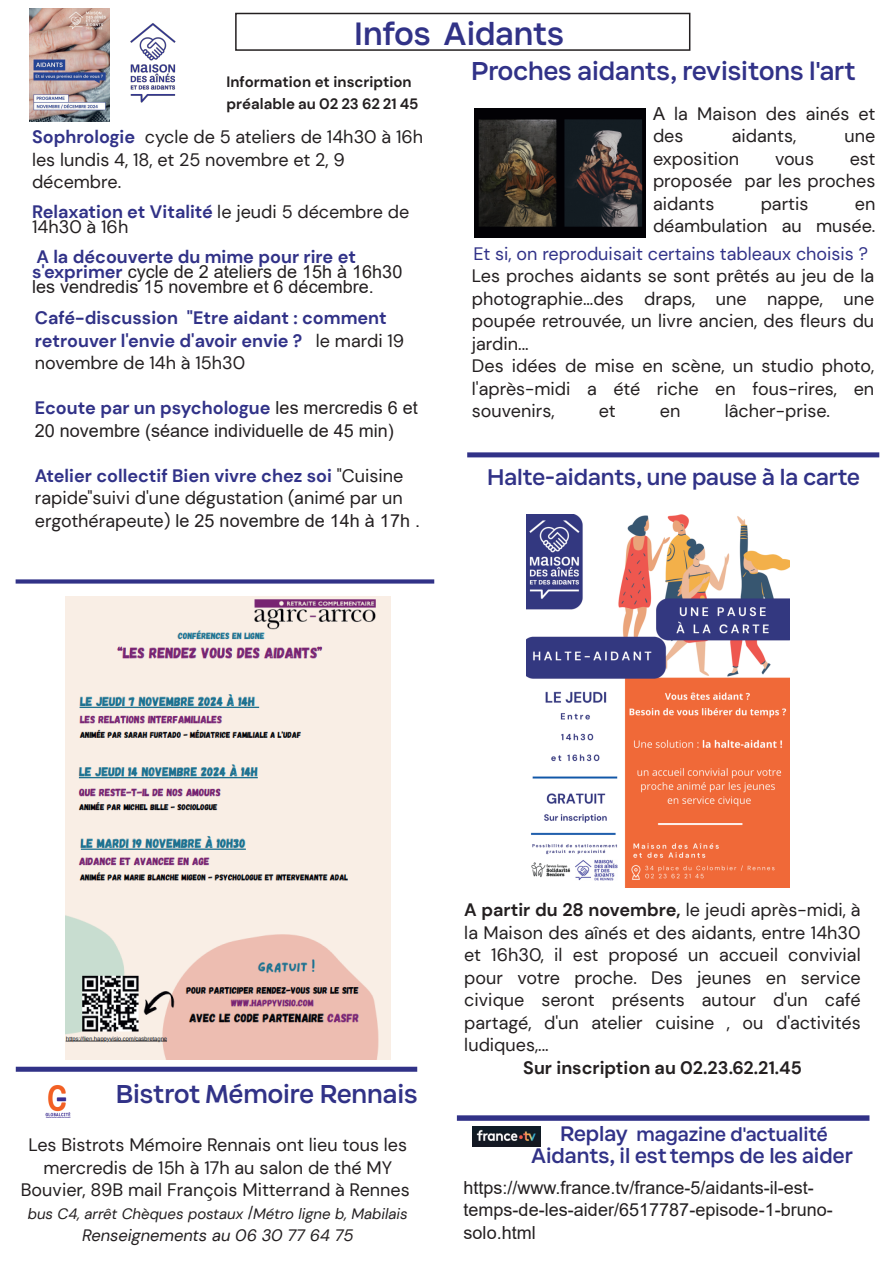
<style>
.page{position:relative;width:893px;height:1263px;background:#fff}
.page>*{position:absolute;margin:0;border:0;box-sizing:border-box;transform-origin:0 0}
.t1{font:500 30px "Condate";color:#313287}
.t2{font:500 24px "Condate";color:#313288}
.t3{font:500 24px "Condate";color:#313287}
.t4{font:500 21px "Condate";color:#313287}
.t5{font:500 19.5px "Condate";color:#313287}
.t6{font:18px/22.5px "DM Sans";color:#231f20}
.t7{font:18px/22.5px "Arial";color:#231f20}
.t8{font:700 18px/22.5px "DM Sans";color:#313288}
.t9{font:18px "DM Sans";color:#313288}
.t10{font:700 18px "DM Sans";color:#231f20}
.t11{font:500 18px "Condate";color:#313288}
.t12{font:italic 16.5px "DM Sans";letter-spacing:-.005em;color:#231f20}
.t13{font:italic 15px "DM Sans";color:#231f20}
.t14{font:700 15px/22.5px "DM Sans";color:#231f20}
.s1{font-weight:700;color:#313288}
.s2{font-weight:700;color:#313287}
.s3{font-family:"DM Sans";font-weight:700;color:#313288}
.s4{color:#313287}
.s5{font-weight:400;color:#231f20}
.s6{font-family:"Arial";font-weight:400;color:#231f20}
.s7{font-family:"DM Sans"}
.s8{font-family:"Arial"}
.s9{font-family:"Arial";font-style:normal;font-size:18px}
.s10{font-weight:700}
.s11{font-size:19.5px}
</style>
<div class="page">
<img style="left:45px;top:1085px;width:26px;height:33px">
<div style="left:467px;top:452px;width:412px;height:5px;border:2px solid #313288"></div>
<img style="left:130px;top:23px;width:46px;height:80px">
<img style="left:30px;top:9px;width:79px;height:113px">
<div style="left:16px;top:579px;width:418px;height:5px;border:2px solid #313288"></div>
<div style="left:457px;top:1115px;width:412px;height:6px;border:2px solid #313288"></div>
<img style="left:474px;top:109px;width:172px;height:128px">
<div style="left:16px;top:1067px;width:401px;height:5px;border:2px solid #313288"></div>
<img style="left:526px;top:514px;width:264px;height:373px">
<img style="left:472px;top:1127px;width:68px;height:19px">
<img style="left:65px;top:596px;width:325px;height:463px">
<div style="left:235px;top:13px;width:455px;height:38px;border:2px solid #231f20"></div>
<h1 class="t1" style="left:354px;top:21px;width:211px">Infos Aidants</h1>
<p class="t14" style="left:227px;top:70px;width:193px">Information et inscription préalable au 02 23 62 21 45</p>
<p class="t6" style="left:32px;top:126px;width:393px"><span class="s1">Sophrologie</span> cycle de 5 ateliers de 14h30 à 16h les lundis 4, 18, et 25 novembre et 2, 9 décembre.</p>
<p class="t6" style="left:32px;top:205px;width:379px;line-height:15px"><span class="s2">Relaxation et Vitalité</span> le jeudi 5 décembre de<br>14h30 à 16h</p>
<p class="t8" style="left:36px;top:246px;width:321px">A la découverte du mime pour rire et</p>
<p class="t7" style="left:32px;top:264px;width:372px;line-height:15px"><span class="s3">s'exprimer</span> cycle de 2 ateliers de 15h à 16h30 les vendredis 15 novembre et 6 décembre.</p>
<p class="t8" style="left:35px;top:307px;width:371px"><span class="s4">Café-discussion</span> "Etre aidant : comment retrouver l'envie d'avoir envie ? <span class="s5">le mardi 19 novembre de 14h à 15h30</span></p>
<p class="t8" style="left:35px;top:397px;width:384px">Ecoute par un psychologue <span class="s6">les mercredis 6 et</span></p>
<p class="t7" style="left:35px;top:419px;width:361px">20 novembre (séance individuelle de 45 min)</p>
<p class="t6" style="left:35px;top:464px;width:370px"><span class="s1">Atelier collectif Bien vivre chez soi</span> "Cuisine rapide"suivi d'une dégustation (animé par un</p>
<p class="t7" style="left:35px;top:509px;width:387px"><span class="s7">ergothérapeute)</span> le 25 novembre de 14h à 17h .</p>
<h2 class="t2" style="left:471px;top:61px;width:386px">Proches aidants, revisitons l'art</h2>
<p class="t6" style="left:653px;top:102px;width:224px"><span class="s8">A</span> la Maison des ainés et des</p>
<p class="t6" style="left:732px;top:125px;width:66px">aidants,</p>
<p class="t6" style="left:844px;top:125px;width:32px">une</p>
<p class="t6" style="left:653px;top:147px;width:88px">exposition</p>
<p class="t6" style="left:775px;top:147px;width:40px">vous</p>
<p class="t6" style="left:653px;top:147px;width:224px;text-align:justify;text-indent:197px">est proposée par les proches aidants</p>
<p class="t6" style="left:761px;top:192px;width:49px">partis</p>
<p class="t6" style="left:653px;top:192px;width:224px;text-align:right">en<br>déambulation au musée.</p>
<p class="t9" style="left:473px;top:242px;width:396px">Et si, on reproduisait certains tableaux choisis ?</p>
<p class="t6" style="left:472px;top:265px;width:404px">Les proches aidants se sont prêtés au jeu de la photographie...des draps, une nappe, une poupée retrouvée, un livre ancien, des fleurs du jardin...<br>Des idées de mise en scène, un studio photo, l'après-midi a été riche en fous-rires, en souvenirs,</p>
<p class="t6" style="left:599px;top:400px;width:18px">et</p>
<p class="t6" style="left:660px;top:400px;width:22px">en</p>
<p class="t6" style="left:725px;top:400px;width:107px">lâcher-prise.</p>
<p class="t4" style="left:487px;top:468px;width:374px">Halte-aidants, une pause à la carte</p>
<h2 class="t3" style="left:116px;top:1084px;width:303px">Bistrot Mémoire Rennais</h2>
<p class="t6" style="left:21px;top:1134px;width:390px;text-align:center">Les Bistrots Mémoire Rennais ont lieu tous les mercredis de 15h à 17h au salon de thé MY<br>Bouvier, 89B mail François Mitterrand à Rennes</p>
<p class="t13" style="left:28px;top:1204px;width:382px">bus C4, arrêt Chèques postaux <span class="s9">/</span>Métro ligne b, Mabilais</p>
<p class="t12" style="left:82px;top:1225px;width:273px">Renseignements au 06 30 77 64 75</p>
<p class="t6" style="left:464px;top:899px;width:398px;text-align:justify"><span class="s10">A partir du 28 novembre,</span> le jeudi après-midi, à la Maison des aînés et des aidants, entre 14h30 et 16h30, il est proposé un accueil convivial pour votre proche. Des jeunes en service civique seront présents autour d'un café partagé, d'un atelier cuisine , ou d'activités ludiques,...</p>
<p class="t10" style="left:523px;top:1056px;width:280px">Sur inscription au 02.23.62.21.45</p>
<p class="t11" style="left:560px;top:1126px;width:269px"><span class="s11">Replay</span> magazine d'actualité</p>
<p class="t5" style="left:531px;top:1148px;width:323px">Aidants, il est temps de les aider</p>
<p class="t7" style="left:464px;top:1176px;width:371px">https://www.france.tv/france-5/aidants-il-est&shy;temps-de-les-aider/6517787-episode-1-bruno&shy;solo.html</p>
</div>
